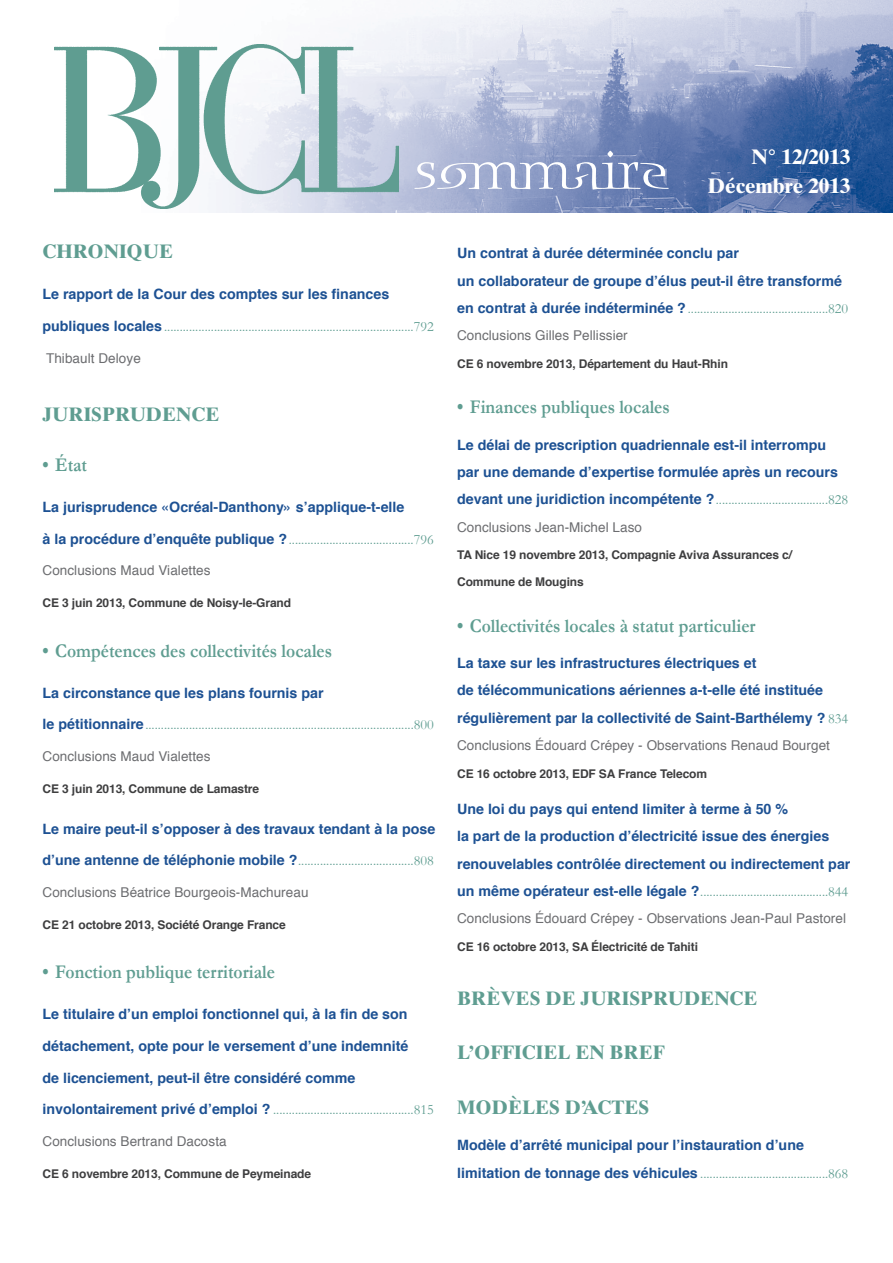
<style>
.page{position:relative;width:893px;height:1263px;background:#fff}
.page>*{position:absolute;margin:0;border:0;box-sizing:border-box;transform-origin:0 0}
.t1{font:55.2px "Blue Island Std";color:#fff}
.t2{font:700 21px/29.5px "Times Ten LT Std";color:#fff;text-align:right}
.t3{font:700 19.5px "Garamond";color:#5f9d91;scale:.9 1}
.t4{font:700 19.5px "Times Ten LT Std";color:#5f9d91}
.t5{font:700 14.25px/27.3px "Helvetica";color:#1d5193}
.t6{font:14.25px "Garamond";color:#5f9d91}
.t7{font:13.5px "Helvetica";letter-spacing:.005em;color:#6c6d70}
.t8{font:700 12px "Helvetica";letter-spacing:-.01em;color:#3e3e3f}
.s1{font-family:"Helvetica";font-weight:700;color:#1d5193}
.s2{font-family:"Garamond";font-weight:400;color:#5f9d91}
</style>
<div class="page">
<img style="left:156px;top:0;width:737px;height:213px">
<img style="left:55px;top:45px;width:344px;height:163px">
<h1 class="t1" style="left:415px;top:138px;width:255px">sommaire</h1>
<h2 class="t2" style="left:708px;top:142px;width:144px">N° 12/2013<br>DÉCEMBRE 2013</h2>
<h3 class="t4" style="left:43px;top:240px;width:132px">CHRONIQUE</h3>
<p class="t5" style="left:43px;top:281px;width:348px">Le rapport de la Cour des comptes sur les finances</p>
<p class="t6" style="left:43px;top:318px;width:393px"><span class="s1">publiques locales</span> ................................................................................792</p>
<p class="t7" style="left:46px;top:347px;width:96px">Thibault Deloye</p>
<h3 class="t4" style="left:43px;top:403px;width:179px">JURISPRUDENCE</h3>
<h3 class="t3" style="left:43px;top:453px;width:51px">• État</h3>
<p class="t5" style="left:43px;top:493px;width:363px">La jurisprudence «Ocréal-Danthony» s’applique-t-elle</p>
<p class="t6" style="left:43px;top:530px;width:393px"><span class="s1">à la procédure d’enquête publique ?</span>........................................796</p>
<p class="t7" style="left:43px;top:560px;width:170px">Conclusions Maud Vialettes</p>
<p class="t8" style="left:43px;top:593px;width:250px">CE 3 juin 2013, Commune de Noisy-le-Grand</p>
<h3 class="t3" style="left:43px;top:639px;width:323px">• Compétences des collectivités locales</h3>
<p class="t5" style="left:43px;top:679px;width:283px">La circonstance que les plans fournis par</p>
<p class="t6" style="left:43px;top:716px;width:393px"><span class="s1">le pétitionnaire</span>......................................................................................800</p>
<p class="t7" style="left:43px;top:746px;width:170px">Conclusions Maud Vialettes</p>
<p class="t8" style="left:43px;top:779px;width:218px">CE 3 juin 2013, Commune de Lamastre</p>
<p class="t5" style="left:43px;top:815px;width:394px">Le maire peut-il s’opposer à des travaux tendant à la pose</p>
<p class="t6" style="left:43px;top:852px;width:393px"><span class="s1">d’une antenne de téléphonie mobile ?</span>.....................................808</p>
<p class="t7" style="left:43px;top:882px;width:267px">Conclusions Béatrice Bourgeois-Machureau</p>
<p class="t8" style="left:43px;top:915px;width:245px">CE 21 octobre 2013, Société Orange France</p>
<h3 class="t3" style="left:43px;top:961px;width:260px">• Fonction publique territoriale</h3>
<p class="t5" style="left:43px;top:1001px;width:367px">Le titulaire d’un emploi fonctionnel qui, à la fin de son</p>
<p class="t5" style="left:43px;top:1032px;width:367px">détachement, opte pour le versement d’une indemnité</p>
<p class="t5" style="left:43px;top:1064px;width:314px">de licenciement, peut-il être considéré comme</p>
<p class="t6" style="left:43px;top:1101px;width:393px"><span class="s1">involontairement privé d’emploi ?</span> .............................................815</p>
<p class="t7" style="left:43px;top:1131px;width:186px">Conclusions Bertrand Dacosta</p>
<p class="t8" style="left:43px;top:1164px;width:270px">CE 6 novembre 2013, Commune de Peymeinade</p>
<p class="t5" style="left:457px;top:240px;width:386px">Un contrat à durée déterminée conclu par<br>un collaborateur de groupe d’élus peut-il être transformé</p>
<p class="t6" style="left:457px;top:300px;width:393px"><span class="s1">en contrat à durée indéterminée ?</span>.............................................820</p>
<p class="t7" style="left:457px;top:325px;width:172px">Conclusions Gilles Pellissier</p>
<p class="t8" style="left:457px;top:354px;width:272px">CE 6 novembre 2013, Département du Haut-Rhin</p>
<h3 class="t3" style="left:457px;top:395px;width:238px">• Finances publiques locales</h3>
<p class="t5" style="left:457px;top:431px;width:382px">Le délai de prescription quadriennale est-il interrompu par une demande d’expertise formulée après un recours</p>
<p class="t6" style="left:457px;top:491px;width:393px"><span class="s1">devant une juridiction incompétente ?</span>....................................828</p>
<p class="t7" style="left:457px;top:516px;width:186px">Conclusions Jean-Michel Laso</p>
<p class="t8" style="left:457px;top:545px;width:337px">TA Nice 19 novembre 2013, Compagnie Aviva Assurances c/</p>
<p class="t8" style="left:457px;top:572px;width:128px">Commune de Mougins</p>
<h3 class="t3" style="left:457px;top:614px;width:333px">• Collectivités locales à statut particulier</h3>
<p class="t5" style="left:457px;top:650px;width:393px">La taxe sur les infrastructures électriques et<br>de télécommunications aériennes a-t-elle été instituée régulièrement par la collectivité de Saint-Barthélemy ? <span class="s2">834</span></p>
<p class="t7" style="left:457px;top:735px;width:374px">Conclusions Édouard Crépey - Observations Renaud Bourget</p>
<p class="t8" style="left:457px;top:764px;width:251px">CE 16 octobre 2013, EDF SA France Telecom</p>
<p class="t5" style="left:457px;top:795px;width:395px">Une loi du pays qui entend limiter à terme à 50 %<br>la part de la production d’électricité issue des énergies renouvelables contrôlée directement ou indirectement par</p>
<p class="t6" style="left:457px;top:883px;width:393px"><span class="s1">un même opérateur est-elle légale ?</span>.........................................844</p>
<p class="t7" style="left:457px;top:908px;width:390px">Conclusions Édouard Crépey - Observations Jean-Paul Pastorel</p>
<p class="t8" style="left:457px;top:937px;width:242px">CE 16 octobre 2013, SA Électricité de Tahiti</p>
<h3 class="t4" style="left:457px;top:986px;width:302px">BRÈVES DE JURISPRUDENCE</h3>
<h3 class="t4" style="left:457px;top:1041px;width:209px">L’OFFICIEL EN BREF</h3>
<h3 class="t4" style="left:457px;top:1095px;width:194px">MODÈLES D’ACTES</h3>
<p class="t5" style="left:457px;top:1132px;width:348px">Modèle d’arrêté municipal pour l’instauration d’une</p>
<p class="t6" style="left:457px;top:1164px;width:393px"><span class="s1">limitation de tonnage des véhicules</span> .........................................868</p>
</div>
